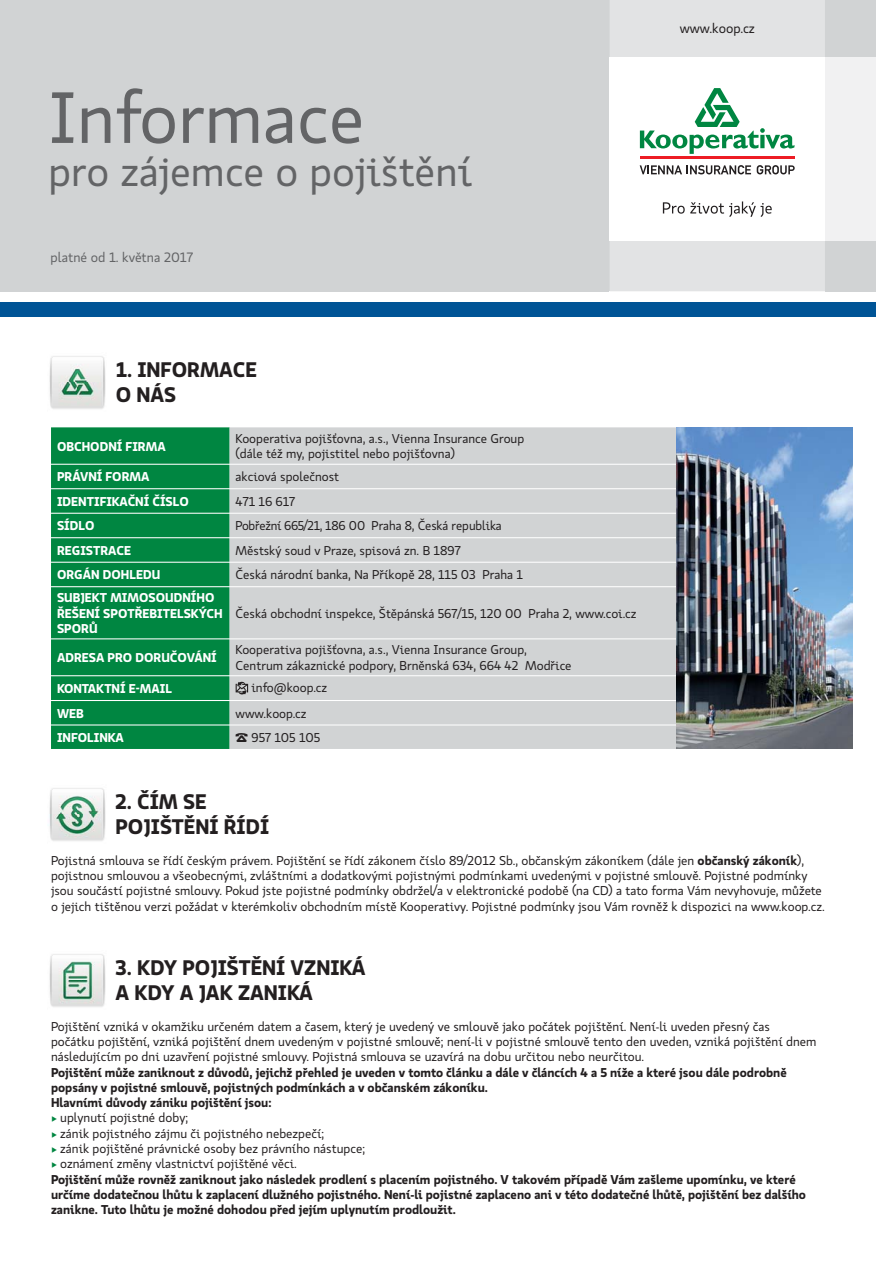
<style>
.page{position:relative;width:876px;height:1263px;background:#fff}
.page>*{position:absolute;margin:0;border:0;box-sizing:border-box;transform-origin:0 0}
.t1{font:72px "Koop Pro";color:#636466}
.t2{font:42px "Koop Pro";color:#636466}
.t3{font:700 21px/25.2px "Koop Pro";color:#231f20}
.t4{font:13.5px "Koop Pro";color:#636466}
.t5{font:13.5px "Koop Pro";color:#231f20}
.t6{font:12.75px/15.3px "Koop Pro";color:#231f20}
.t7{font:700 12.75px/15.3px "Koop Pro";color:#231f20}
.t8{font:700 12.75px/15.3px "Koop Pro";color:#fff}
.s1{font-weight:700}
.s2{color:#008641}
.s3{font-weight:400;color:#008641}
.s4{font-weight:400}
</style>
<div class="page">
<div style="left:0;top:0;width:876px;height:291px;background:#d1d3d4"></div>
<div style="left:0;top:303px;width:876px;height:14px;background:#005496"></div>
<div style="left:610px;top:0;width:215px;height:291px;background:#e2e3e4"></div>
<div style="left:825px;top:57px;width:51px;height:184px;background:#f1f1f2"></div>
<img style="left:49px;top:356px;width:57px;height:53px">
<img style="left:49px;top:788px;width:57px;height:53px">
<img style="left:49px;top:954px;width:57px;height:53px">
<div style="left:609px;top:57px;width:216px;height:184px;background:#fff"></div>
<hr style="left:640px;top:156px;width:154px;height:3px;background:#ed1c24">
<svg style="left:640px;top:88px;width:154px;height:66px"></svg>
<svg style="left:663px;top:201px;width:109px;height:16px"></svg>
<svg style="left:640px;top:165px;width:111px;height:9px"></svg>
<svg style="left:757px;top:165px;width:38px;height:9px"></svg>
<div style="left:51px;top:427px;width:179px;height:322px;background:#008641"></div>
<div style="left:230px;top:427px;width:446px;height:322px;background:#d1d3d4"></div>
<hr style="left:51px;top:464px;width:625px;height:1px;background:#fff">
<hr style="left:51px;top:488px;width:625px;height:1px;background:#fff">
<hr style="left:51px;top:513px;width:625px;height:1px;background:#fff">
<hr style="left:51px;top:537px;width:625px;height:1px;background:#fff">
<hr style="left:51px;top:562px;width:625px;height:1px;background:#fff">
<hr style="left:51px;top:586px;width:625px;height:1px;background:#fff">
<hr style="left:51px;top:638px;width:625px;height:1px;background:#fff">
<hr style="left:51px;top:675px;width:625px;height:1px;background:#fff">
<hr style="left:51px;top:700px;width:625px;height:1px;background:#fff">
<hr style="left:51px;top:724px;width:625px;height:1px;background:#fff">
<svg style="left:236px;top:682px;width:12px;height:12px"></svg>
<img style="left:676px;top:427px;width:177px;height:322px">
<h1 class="t1" style="left:48px;top:88px;width:318px">Informace</h1>
<h2 class="t2" style="left:48px;top:155px;width:425px">pro zájemce o pojištění</h2>
<p class="t4" style="left:51px;top:252px;width:144px">platné od 1. května 2017</p>
<h3 class="t3" style="left:116px;top:359px;width:143px">1. INFORMACE<br>O NÁS</h3>
<p class="t8" style="left:57px;top:439px;width:110px">OBCHODNÍ FIRMA</p>
<p class="t6" style="left:236px;top:432px;width:290px">Kooperativa pojišťovna, a.s., Vienna Insurance Group (dále též my, pojistitel nebo pojišťovna)</p>
<p class="t8" style="left:57px;top:470px;width:94px">PRÁVNÍ FORMA</p>
<p class="t6" style="left:236px;top:470px;width:105px">akciová společnost</p>
<p class="t8" style="left:57px;top:495px;width:133px">IDENTIFIKAČNÍ ČÍSLO</p>
<p class="t6" style="left:236px;top:495px;width:61px">471 16 617</p>
<p class="t8" style="left:57px;top:519px;width:39px">SÍDLO</p>
<p class="t6" style="left:236px;top:519px;width:268px">Pobřežní 665/21, 186 00 Praha 8, Česká republika</p>
<p class="t8" style="left:57px;top:544px;width:76px">REGISTRACE</p>
<p class="t6" style="left:236px;top:544px;width:227px">Městský soud v Praze, spisová zn. B 1897</p>
<p class="t8" style="left:57px;top:568px;width:105px">ORGÁN DOHLEDU</p>
<p class="t6" style="left:236px;top:568px;width:289px">Česká národní banka, Na Příkopě 28, 115 03 Praha 1</p>
<p class="t8" style="left:57px;top:591px;width:167px">SUBJEKT MIMOSOUDNÍHO<br>ŘEŠENÍ SPOTŘEBITELSKÝCH<br>SPORŮ</p>
<p class="t6" style="left:236px;top:606px;width:402px">Česká obchodní inspekce, Štěpánská 567/15, 120 00 Praha 2, www.coi.cz</p>
<p class="t8" style="left:57px;top:651px;width:161px">ADRESA PRO DORUČOVÁNÍ</p>
<p class="t6" style="left:236px;top:643px;width:337px">Kooperativa pojišťovna, a.s., Vienna Insurance Group,<br>Centrum zákaznické podpory, Brněnská 634, 664 42 Modřice</p>
<p class="t8" style="left:57px;top:682px;width:116px">KONTAKTNÍ E-MAIL</p>
<p class="t6" style="left:251px;top:681px;width:77px">info@koop.cz</p>
<p class="t8" style="left:57px;top:706px;width:28px">WEB</p>
<p class="t6" style="left:236px;top:706px;width:72px">www.koop.cz</p>
<p class="t8" style="left:57px;top:731px;width:68px">INFOLINKA</p>
<p class="t6" style="left:251px;top:731px;width:70px">957 105 105</p>
<p class="t5" style="left:680px;top:23px;width:77px">www.koop.cz</p>
<h3 class="t3" style="left:116px;top:791px;width:155px">2. ČÍM SE<br>POJIŠTĚNÍ ŘÍDÍ</h3>
<p class="t6" style="left:51px;top:854px;width:775px">Pojistná smlouva se řídí českým právem. Pojištění se řídí zákonem číslo 89/2012 Sb., občanským zákoníkem (dále jen <span class="s1">občanský zákoník</span>), pojistnou smlouvou a všeobecnými, zvláštními a dodatkovými pojistnými podmínkami uvedenými v pojistné smlouvě. Pojistné podmínky jsou součástí pojistné smlouvy. Pokud jste pojistné podmínky obdržel/a v elektronické podobě (na CD) a tato forma Vám nevyhovuje, můžete o jejich tištěnou verzi požádat v kterémkoliv obchodním místě Kooperativy. Pojistné podmínky jsou Vám rovněž k dispozici na www.koop.cz.</p>
<h3 class="t3" style="left:116px;top:956px;width:251px">3. KDY POJIŠTĚNÍ VZNIKÁ<br>A KDY A JAK ZANIKÁ</h3>
<p class="t6" style="left:51px;top:1019px;width:767px">Pojištění vzniká v okamžiku určeném datem a časem, který je uvedený ve smlouvě jako počátek pojištění. Není-li uveden přesný čas počátku pojištění, vzniká pojištění dnem uvedeným v pojistné smlouvě; není-li v pojistné smlouvě tento den uveden, vzniká pojištění dnem následujícím po dni uzavření pojistné smlouvy. Pojistná smlouva se uzavírá na dobu určitou nebo neurčitou.</p>
<p class="t7" style="left:51px;top:1065px;width:737px">Pojištění může zaniknout z důvodů, jejichž přehled je uveden v tomto článku a dále v článcích 4 a 5 níže a které jsou dále podrobně popsány v pojistné smlouvě, pojistných podmínkách a v občanském zákoníku.<br>Hlavními důvody zániku pojištění jsou:</p>
<p class="t6" style="left:51px;top:1111px;width:139px"><span class="s2">•</span> uplynutí pojistné doby;</p>
<p class="t6" style="left:51px;top:1127px;width:275px"><span class="s2">•</span> zánik pojistného zájmu či pojistného nebezpečí;</p>
<p class="t6" style="left:51px;top:1142px;width:316px"><span class="s2">•</span> zánik pojištěné právnické osoby bez právního nástupce;</p>
<p class="t7" style="left:51px;top:1157px;width:756px"><span class="s3">•</span> <span class="s4">oznámení změny vlastnictví pojištěné věci.<br></span>Pojištění může rovněž zaniknout jako následek prodlení s placením pojistného. V takovém případě Vám zašleme upomínku, ve které určíme dodatečnou lhůtu k zaplacení dlužného pojistného. Není-li pojistné zaplaceno ani v této dodatečné lhůtě, pojištění bez dalšího zanikne. Tuto lhůtu je možné dohodou před jejím uplynutím prodloužit.</p>
</div>
